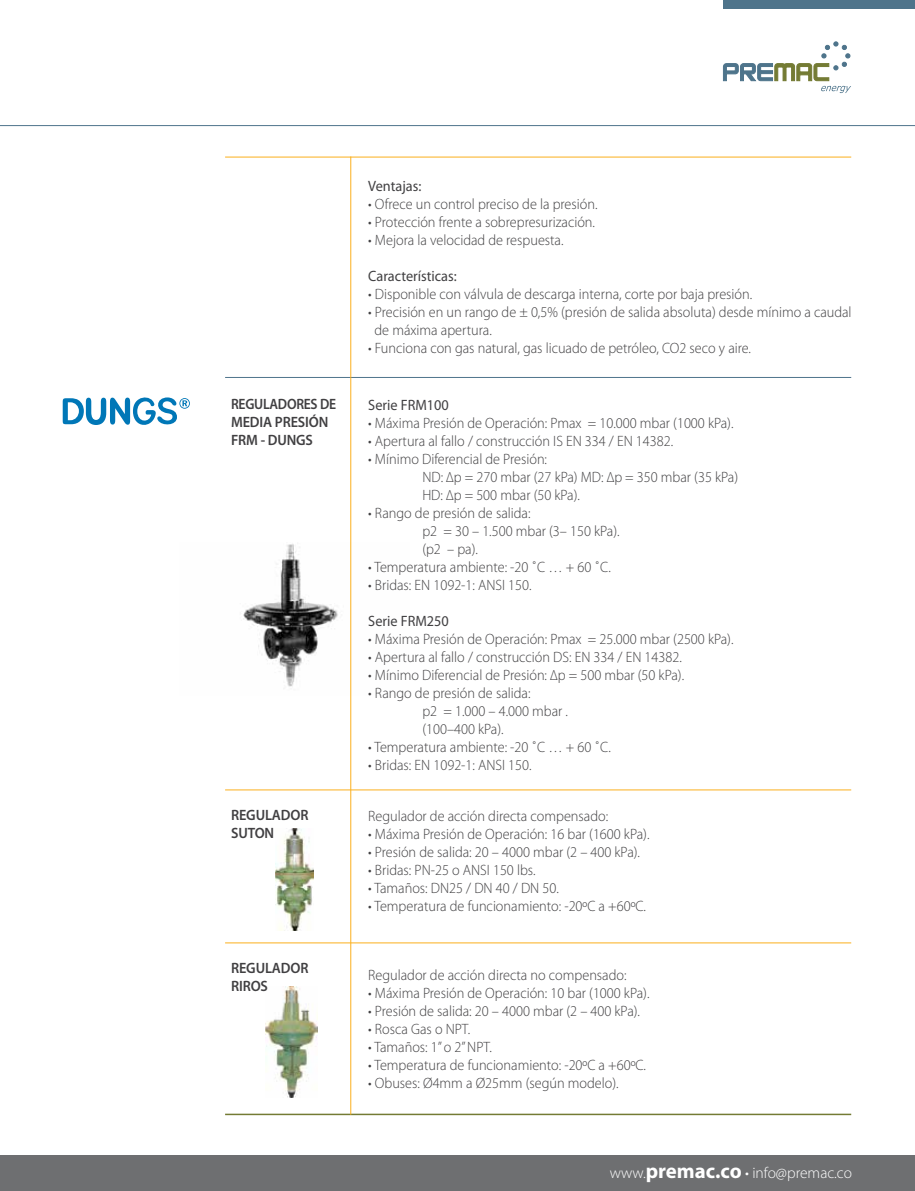
<style>
.page{position:relative;width:915px;height:1191px;background:#fff}
.page>*{position:absolute;margin:0;border:0;box-sizing:border-box;transform-origin:0 0}
.t1{font:300 15.6px "Myriad Pro";color:#fff}
.t2{font:300 15px/18px "Myriad Pro";color:#414042;scale:.95 1}
.t3{font:15px "Myriad Pro";color:#414042;scale:.95 1}
.t4{font:600 15px/18px "Myriad Pro";letter-spacing:-.01em;color:#414042;scale:.91 1}
.t5{font:600 15px/18px "Myriad Pro";letter-spacing:-.01em;color:#414042;scale:.95 1}
.s1{font-weight:700;font-size:21px}
</style>
<div class="page">
<div style="left:0;top:1156px;width:914px;height:35px;background:#6e6f71"></div>
<svg style="left:722px;top:41px;width:128px;height:52px"></svg>
<div style="left:722px;top:0;width:192px;height:9px;background:#4e748b"></div>
<img style="left:243px;top:543px;width:109px;height:152px">
<img style="left:275px;top:828px;width:38px;height:102px">
<img style="left:265px;top:986px;width:52px;height:111px">
<hr style="left:225px;top:377px;width:625px;height:1px;background:#4e748b">
<hr style="left:225px;top:942px;width:625px;height:1px;background:#fbaf1c">
<hr style="left:225px;top:1113px;width:625px;height:2px;background:#747b34">
<hr style="left:225px;top:789px;width:625px;height:1px;background:#fbaf1c">
<hr style="left:225px;top:157px;width:625px;height:1px;background:#fbaf1c">
<svg style="left:63px;top:397px;width:127px;height:28px"></svg>
<hr style="left:350px;top:156px;width:1px;height:958px;background:#fbaf1c">
<hr style="left:0;top:125px;width:914px;height:1px;background:#4e748b">
<p class="t4" style="left:231px;top:395px;width:117px">REGULADORES DE<br>MEDIA PRESIÓN<br>FRM - DUNGS</p>
<p class="t5" style="left:231px;top:806px;width:83px">REGULADOR<br>SUTON</p>
<p class="t5" style="left:231px;top:959px;width:83px">REGULADOR<br>RIROS</p>
<p class="t3" style="left:368px;top:177px;width:57px">Ventajas:</p>
<p class="t2" style="left:368px;top:195px;width:243px">• Ofrece un control preciso de la presión.</p>
<p class="t2" style="left:368px;top:213px;width:240px">• Protección frente a sobrepresurización.</p>
<p class="t2" style="left:368px;top:231px;width:207px">• Mejora la velocidad de respuesta.</p>
<p class="t3" style="left:368px;top:267px;width:95px">Características:</p>
<p class="t2" style="left:368px;top:285px;width:405px">• Disponible con válvula de descarga interna, corte por baja presión.</p>
<p class="t2" style="left:374px;top:303px;width:503px;text-indent:-6px">• Precisión en un rango de ± 0,5% (presión de salida absoluta) desde mínimo a caudal de máxima apertura.</p>
<p class="t2" style="left:368px;top:339px;width:404px">• Funciona con gas natural, gas licuado de petróleo, CO2 seco y aire.</p>
<p class="t3" style="left:368px;top:396px;width:86px">Serie FRM100</p>
<p class="t2" style="left:368px;top:414px;width:386px">• Máxima Presión de Operación: Pmax = 10.000 mbar (1000 kPa).</p>
<p class="t2" style="left:368px;top:432px;width:322px">• Apertura al fallo / construcción IS EN 334 / EN 14382.</p>
<p class="t2" style="left:422px;top:450px;width:334px;text-indent:-54px">• Mínimo Diferencial de Presión:<br>ND: ∆p = 270 mbar (27 kPa) MD: ∆p = 350 mbar (35 kPa)<br>HD: ∆p = 500 mbar (50 kPa).</p>
<p class="t2" style="left:422px;top:504px;width:209px;text-indent:-54px">• Rango de presión de salida:<br>p2 = 30 – 1.500 mbar (3– 150 kPa). (p2 – pa).</p>
<p class="t2" style="left:368px;top:558px;width:257px">• Temperatura ambiente: -20 ˚C … + 60 ˚C.</p>
<p class="t2" style="left:368px;top:576px;width:173px">• Bridas: EN 1092-1: ANSI 150.</p>
<p class="t3" style="left:368px;top:612px;width:86px">Serie FRM250</p>
<p class="t2" style="left:368px;top:630px;width:386px">• Máxima Presión de Operación: Pmax = 25.000 mbar (2500 kPa).</p>
<p class="t2" style="left:368px;top:648px;width:331px">• Apertura al fallo / construcción DS: EN 334 / EN 14382.</p>
<p class="t2" style="left:368px;top:666px;width:334px">• Mínimo Diferencial de Presión: ∆p = 500 mbar (50 kPa).</p>
<p class="t2" style="left:422px;top:684px;width:155px;text-indent:-54px">• Rango de presión de salida:<br>p2 = 1.000 – 4.000 mbar . (100–400 kPa).</p>
<p class="t2" style="left:368px;top:738px;width:257px">• Temperatura ambiente: -20 ˚C … + 60 ˚C.</p>
<p class="t2" style="left:368px;top:756px;width:173px">• Bridas: EN 1092-1: ANSI 150.</p>
<p class="t2" style="left:368px;top:807px;width:254px">Regulador de acción directa compensado:</p>
<p class="t2" style="left:368px;top:825px;width:297px">• Máxima Presión de Operación: 16 bar (1600 kPa).</p>
<p class="t2" style="left:368px;top:843px;width:287px">• Presión de salida: 20 – 4000 mbar (2 – 400 kPa).</p>
<p class="t2" style="left:368px;top:861px;width:177px">• Bridas: PN-25 o ANSI 150 lbs.</p>
<p class="t2" style="left:368px;top:879px;width:202px">• Tamaños: DN25 / DN 40 / DN 50.</p>
<p class="t2" style="left:368px;top:897px;width:294px">• Temperatura de funcionamiento: -20ºC a +60ºC.</p>
<p class="t2" style="left:368px;top:966px;width:273px">Regulador de acción directa no compensado:</p>
<p class="t2" style="left:368px;top:984px;width:297px">• Máxima Presión de Operación: 10 bar (1000 kPa).</p>
<p class="t2" style="left:368px;top:1002px;width:287px">• Presión de salida: 20 – 4000 mbar (2 – 400 kPa).</p>
<p class="t2" style="left:368px;top:1020px;width:109px">• Rosca Gas o NPT.</p>
<p class="t2" style="left:368px;top:1038px;width:132px">• Tamaños: 1” o 2” NPT.</p>
<p class="t2" style="left:368px;top:1056px;width:294px">• Temperatura de funcionamiento: -20ºC a +60ºC.</p>
<p class="t2" style="left:368px;top:1074px;width:265px">• Obuses: Ø4mm a Ø25mm (según modelo).</p>
<p class="t1" style="left:609px;top:1163px;width:244px">www.<span class="s1">premac.co</span> • info@premac.co</p>
</div>
